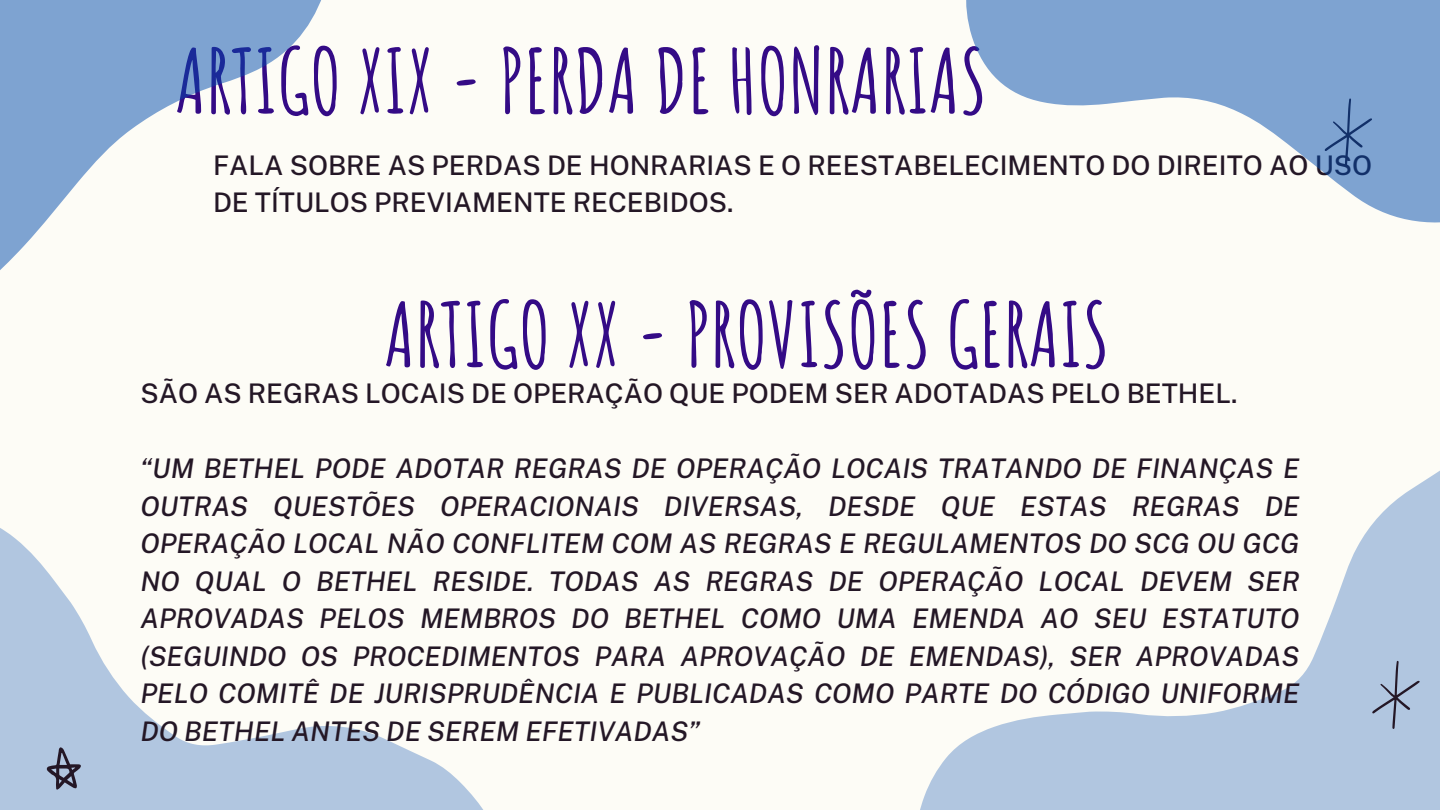
<style>
.page{position:relative;width:1440px;height:810px;background:#fdfcf6}
.page>*{position:absolute;margin:0;border:0;box-sizing:border-box;transform-origin:0 0}
.t1{font:700 88px "Amatic SC";color:#340b86}
.t2{font:italic 500 27px/37.5px "Public Sans";color:#241726;text-align:justify}
.t3{font:500 27px/37.5px "Public Sans";color:#241726}
</style>
<div class="page">
<svg style="left:0;top:528px;width:483px;height:282px"></svg>
<svg style="left:0;top:0;width:321px;height:270px"></svg>
<svg style="left:920px;top:470px;width:520px;height:340px"></svg>
<svg style="left:1372px;top:661px;width:47px;height:68px"></svg>
<svg style="left:35px;top:747px;width:46px;height:60px"></svg>
<svg style="left:966px;top:0;width:474px;height:223px;fill:#7ea3d1"></svg>
<p class="t1" style="left:176px;top:24px;width:813px">ARTIGO XIX - PERDA DE HONRARIAS</p>
<p class="t3" style="left:213px;top:146px;width:1161px">FALA SOBRE AS PERDAS DE HONRARIAS E O REESTABELECIMENTO DO DIREITO AO USO<br>DE TÍTULOS PREVIAMENTE RECEBIDOS.</p>
<p class="t1" style="left:385px;top:278px;width:727px">ARTIGO XX - PROVISÕES GERAIS</p>
<h1 class="t3" style="left:140px;top:375px;width:1099px">SÃO AS REGRAS LOCAIS DE OPERAÇÃO QUE PODEM SER ADOTADAS PELO BETHEL.</h1>
<p class="t2" style="left:140px;top:450px;width:1161px">“UM BETHEL PODE ADOTAR REGRAS DE OPERAÇÃO LOCAIS TRATANDO DE FINANÇAS E OUTRAS QUESTÕES OPERACIONAIS DIVERSAS, DESDE QUE ESTAS REGRAS DE OPERAÇÃO LOCAL NÃO CONFLITEM COM AS REGRAS E REGULAMENTOS DO SCG OU GCG NO QUAL O BETHEL RESIDE. TODAS AS REGRAS DE OPERAÇÃO LOCAL DEVEM SER APROVADAS PELOS MEMBROS DO BETHEL COMO UMA EMENDA AO SEU ESTATUTO (SEGUINDO OS PROCEDIMENTOS PARA APROVAÇÃO DE EMENDAS), SER APROVADAS PELO COMITÊ DE JURISPRUDÊNCIA E PUBLICADAS COMO PARTE DO CÓDIGO UNIFORME DO BETHEL ANTES DE SEREM EFETIVADAS”</p>
</div>
